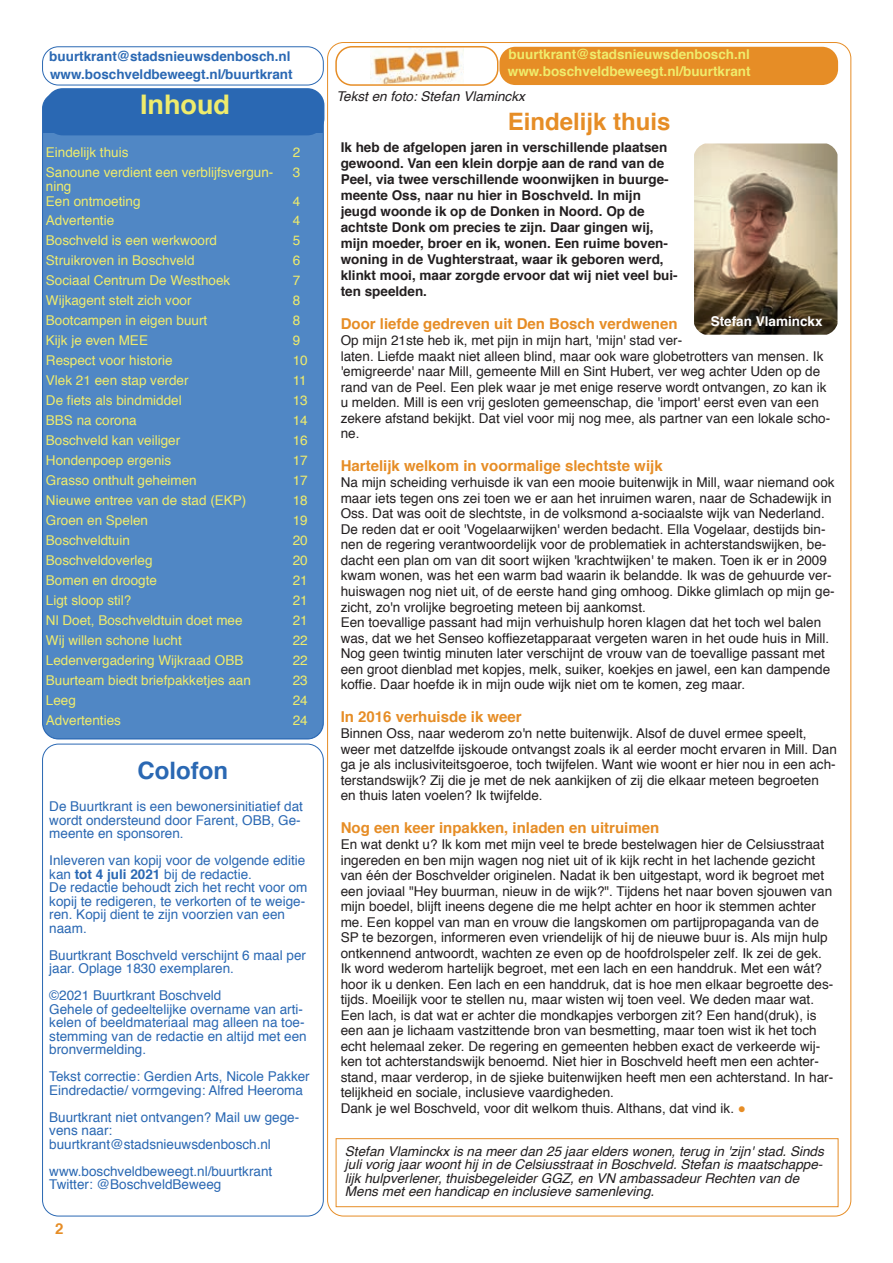
<style>
.page{position:relative;width:893px;height:1263px;background:#fff}
.page>*{position:absolute;margin:0;border:0;box-sizing:border-box;transform-origin:0 0}
.t1{font:700 27px "Helvetica";color:#efec6c}
.t2{font:700 24px "Helvetica";color:#e68d26}
.t3{font:700 24px "Helvetica";color:#2a68b3}
.t4{font:700 15px "Helvetica";color:#e68d26}
.t5{font:13.5px/15.5px "Helvetica";color:#231f20}
.t6{font:13.5px/13.5px "Helvetica";color:#2a68b3}
.t7{font:13.5px/20px "Helvetica";color:#efec6c}
.t8{font:700 13.5px/16px "Helvetica";color:#231f20}
.t9{font:italic 13.5px/13.5px "Helvetica";color:#231f20}
.t10{font:700 13.5px/18.5px "Helvetica";color:#2a68b3}
.t11{font:700 13.5px/17px "Helvetica";color:#efec6c}
.t12{font:700 13.5px "Helvetica";color:#fff}
.s1{font-weight:700}
.s2{font-weight:700;color:#e68d26}
</style>
<div class="page">
<div style="left:42px;top:46px;width:282px;height:39px;border:1px solid #2a68b3;border-radius:16px"></div>
<div style="left:43px;top:134px;width:280px;height:605px;background:#5087c5"></div>
<div style="left:47px;top:89px;width:276px;height:45px;background:#2a68b3;border-radius:16px"></div>
<div style="left:46px;top:88px;width:278px;height:47px;border:2px solid #2a68b3;border-radius:16px"></div>
<div style="left:42px;top:744px;width:282px;height:472px;border:1px solid #2a68b3;border-radius:16px"></div>
<img style="left:370px;top:49px;width:93px;height:34px">
<div style="left:335px;top:46px;width:163px;height:40px;border:2px solid #e68d26;border-radius:16px"></div>
<div style="left:499px;top:47px;width:339px;height:38px;background:#e68d26;border-radius:16px"></div>
<div style="left:336px;top:1138px;width:502px;height:69px;border:1px solid #e68d26"></div>
<img style="left:694px;top:143px;width:143px;height:192px">
<p class="t10" style="left:49px;top:47px;width:245px">buurtkrant@stadsnieuwsdenbosch.nl www.boschveldbeweegt.nl/buurtkrant</p>
<h1 class="t1" style="left:140px;top:83px;width:91px">Inhoud</h1>
<p class="t7" style="left:46px;top:143px;width:229px">Eindelijk thuis<br>Sanoune verdient een verblijfsvergun-</p>
<p class="t7" style="left:46px;top:179px;width:96px;line-height:14.5px">ning<br>Een ontmoeting</p>
<p class="t7" style="left:293px;top:143px;width:9px">2<br>3</p>
<p class="t7" style="left:293px;top:191px;width:9px">4</p>
<p class="t7" style="left:46px;top:211px;width:186px">Advertentie<br>Boschveld is een werkwoord<br>Struikroven in Boschveld<br>Sociaal Centrum De Westhoek</p>
<p class="t7" style="left:293px;top:211px;width:9px;text-align:justify">4<br>5<br>6<br>7</p>
<p class="t7" style="left:46px;top:291px;width:163px">Wijkagent stelt zich voor<br>Bootcampen in eigen buurt<br>Kijk je even MEE<br>Respect voor historie</p>
<p class="t7" style="left:293px;top:291px;width:17px">8<br>8<br>9<br>10</p>
<p class="t7" style="left:46px;top:371px;width:144px">Vlek 21 een stap verder<br>De fiets als bindmiddel<br>BBS na corona<br>Boschveld kan veiliger</p>
<p class="t7" style="left:293px;top:371px;width:17px;text-align:justify">11<br>13<br>14<br>16</p>
<p class="t7" style="left:46px;top:451px;width:202px">Hondenpoep ergenis<br>Grasso onthult geheimen<br>Nieuwe entree van de stad (EKP)<br>Groen en Spelen</p>
<p class="t7" style="left:293px;top:451px;width:17px;text-align:justify">17<br>17<br>18<br>19</p>
<p class="t7" style="left:46px;top:531px;width:113px">Boschveldtuin<br>Boschveldoverleg<br>Bomen en droogte<br>Ligt sloop stil?</p>
<p class="t7" style="left:293px;top:531px;width:17px;text-align:justify">20<br>20<br>21<br>21</p>
<p class="t7" style="left:46px;top:611px;width:206px">Nl Doet, Boschveldtuin doet mee<br>Wij willen schone lucht<br>Ledenvergadering Wijkraad OBB<br>Buurteam biedt briefpakketjes aan</p>
<p class="t7" style="left:293px;top:611px;width:17px;text-align:justify">21<br>22<br>22<br>23</p>
<p class="t7" style="left:46px;top:691px;width:77px">Leeg<br>Advertenties</p>
<p class="t7" style="left:293px;top:691px;width:17px">24<br>24</p>
<h2 class="t3" style="left:138px;top:751px;width:92px">Colofon</h2>
<p class="t6" style="left:49px;top:800px;width:255px">De Buurtkrant is een bewonersinitiatief dat wordt ondersteund door Farent, OBB, Ge&shy;meente en sponsoren.</p>
<p class="t6" style="left:49px;top:854px;width:260px">Inleveren van kopij voor de volgende editie kan <span class="s1">tot 4 juli 2021</span> bij de redactie.<br>De redactie behoudt zich het recht voor om kopij te redigeren, te verkorten of te weige&shy;ren. Kopij dient te zijn voorzien van een naam.</p>
<p class="t6" style="left:49px;top:949px;width:258px">Buurtkrant Boschveld verschijnt 6 maal per jaar. Oplage 1830 exemplaren.</p>
<p class="t6" style="left:49px;top:989px;width:259px">©2021 Buurtkrant Boschveld<br>Gehele of gedeeltelijke overname van arti&shy;kelen of beeldmateriaal mag alleen na toe&shy;stemming van de redactie en altijd met een bronvermelding.</p>
<p class="t6" style="left:49px;top:1070px;width:262px">Tekst correctie: Gerdien Arts, Nicole Pakker<br>Eindredactie/ vormgeving: Alfred Heeroma</p>
<p class="t6" style="left:49px;top:1111px;width:251px">Buurtkrant niet ontvangen? Mail uw gege&shy;vens naar: buurtkrant@stadsnieuwsdenbosch.nl</p>
<p class="t6" style="left:49px;top:1165px;width:224px">www.boschveldbeweegt.nl/buurtkrant<br>Twitter: @BoschveldBeweeg</p>
<p class="t4" style="left:55px;top:1217px;width:10px">2</p>
<p class="t11" style="left:508px;top:46px;width:244px">buurtkrant@stadsnieuwsdenbosch.nl www.boschveldbeweegt.nl/buurtkrant</p>
<p class="t9" style="left:336px;top:90px;width:190px">Tekst en foto: Stefan Vlaminckx</p>
<h2 class="t2" style="left:508px;top:102px;width:164px">Eindelijk thuis</h2>
<p class="t8" style="left:341px;top:139px;width:338px">Ik heb de afgelopen jaren in verschillende plaatsen gewoond. Van een klein dorpje aan de rand van de Peel, via twee verschillende woonwijken in buurge&shy;meente Oss, naar nu hier in Boschveld. In mijn jeugd woonde ik op de Donken in Noord. Op de achtste Donk om precies te zijn. Daar gingen wij, mijn moeder, broer en ik, wonen. Een ruime boven&shy;woning in de Vughterstraat, waar ik geboren werd, klinkt mooi, maar zorgde ervoor dat wij niet veel bui&shy;ten speelden.</p>
<p class="t4" style="left:341px;top:312px;width:338px">Door liefde gedreven uit Den Bosch verdwenen</p>
<p class="t5" style="left:341px;top:333px;width:491px">Op mijn 21ste heb ik, met pijn in mijn hart, 'mijn' stad ver-<br>laten. Liefde maakt niet alleen blind, maar ook ware globetrotters van mensen. Ik 'emigreerde' naar Mill, gemeente Mill en Sint Hubert, ver weg achter Uden op de rand van de Peel. Een plek waar je met enige reserve wordt ontvangen, zo kan ik u melden. Mill is een vrij gesloten gemeenschap, die 'import' eerst even van een zekere afstand bekijkt. Dat viel voor mij nog mee, als partner van een lokale scho&shy;ne.</p>
<p class="t4" style="left:341px;top:454px;width:323px">Hartelijk welkom in voormalige slechtste wijk</p>
<p class="t5" style="left:341px;top:475px;width:495px">Na mijn scheiding verhuisde ik van een mooie buitenwijk in Mill, waar niemand ook maar iets tegen ons zei toen we er aan het inruimen waren, naar de Schadewijk in Oss. Dat was ooit de slechtste, in de volksmond a-sociaalste wijk van Nederland.<br>De reden dat er ooit 'Vogelaarwijken' werden bedacht. Ella Vogelaar, destijds bin&shy;nen de regering verantwoordelijk voor de problematiek in achterstandswijken, be&shy;dacht een plan om van dit soort wijken 'krachtwijken' te maken. Toen ik er in 2009 kwam wonen, was het een warm bad waarin ik belandde. Ik was de gehuurde ver&shy;huiswagen nog niet uit, of de eerste hand ging omhoog. Dikke glimlach op mijn ge&shy;zicht, zo'n vrolijke begroeting meteen bij aankomst.<br>Een toevallige passant had mijn verhuishulp horen klagen dat het toch wel balen was, dat we het Senseo koffiezetapparaat vergeten waren in het oude huis in Mill.<br>Nog geen twintig minuten later verschijnt de vrouw van de toevallige passant met een groot dienblad met kopjes, melk, suiker, koekjes en jawel, een kan dampende koffie. Daar hoefde ik in mijn oude wijk niet om te komen, zeg maar.</p>
<p class="t4" style="left:341px;top:705px;width:182px">In 2016 verhuisde ik weer</p>
<p class="t5" style="left:341px;top:726px;width:497px">Binnen Oss, naar wederom zo'n nette buitenwijk. Alsof de duvel ermee speelt, weer met datzelfde ijskoude ontvangst zoals ik al eerder mocht ervaren in Mill. Dan ga je als inclusiviteitsgoeroe, toch twijfelen. Want wie woont er hier nou in een ach&shy;terstandswijk? Zij die je met de nek aankijken of zij die elkaar meteen begroeten en thuis laten voelen? Ik twijfelde.</p>
<p class="t4" style="left:341px;top:816px;width:320px">Nog een keer inpakken, inladen en uitruimen</p>
<p class="t5" style="left:341px;top:837px;width:494px">En wat denkt u? Ik kom met mijn veel te brede bestelwagen hier de Celsiusstraat ingereden en ben mijn wagen nog niet uit of ik kijk recht in het lachende gezicht van één der Boschvelder originelen. Nadat ik ben uitgestapt, word ik begroet met een joviaal "Hey buurman, nieuw in de wijk?". Tijdens het naar boven sjouwen van mijn boedel, blijft ineens degene die me helpt achter en hoor ik stemmen achter me. Een koppel van man en vrouw die langskomen om partijpropaganda van de SP te bezorgen, informeren even vriendelijk of hij de nieuwe buur is. Als mijn hulp ontkennend antwoordt, wachten ze even op de hoofdrolspeler zelf. Ik zei de gek.<br>Ik word wederom hartelijk begroet, met een lach en een handdruk. Met een wát? hoor ik u denken. Een lach en een handdruk, dat is hoe men elkaar begroette des&shy;tijds. Moeilijk voor te stellen nu, maar wisten wij toen veel. We deden maar wat.<br>Een lach, is dat wat er achter die mondkapjes verborgen zit? Een hand(druk), is een aan je lichaam vastzittende bron van besmetting, maar toen wist ik het toch echt helemaal zeker. De regering en gemeenten hebben exact de verkeerde wij&shy;ken tot achterstandswijk benoemd. Niet hier in Boschveld heeft men een achter&shy;stand, maar verderop, in de sjieke buitenwijken heeft men een achterstand. In har&shy;telijkheid en sociale, inclusieve vaardigheden.<br>Dank je wel Boschveld, voor dit welkom thuis. Althans, dat vind ik. <span class="s2">!</span></p>
<p class="t12" style="left:710px;top:311px;width:113px">Stefan Vlaminckx</p>
<p class="t9" style="left:345px;top:1145px;width:480px">Stefan Vlaminckx is na meer dan 25 jaar elders wonen, terug in 'zijn' stad. Sinds juli vorig jaar woont hij in de Celsiusstraat in Boschveld. Stefan is maatschappe&shy;lijk hulpverlener, thuisbegeleider GGZ, en VN ambassadeur Rechten van de Mens met een handicap en inclusieve samenleving.</p>
</div>
